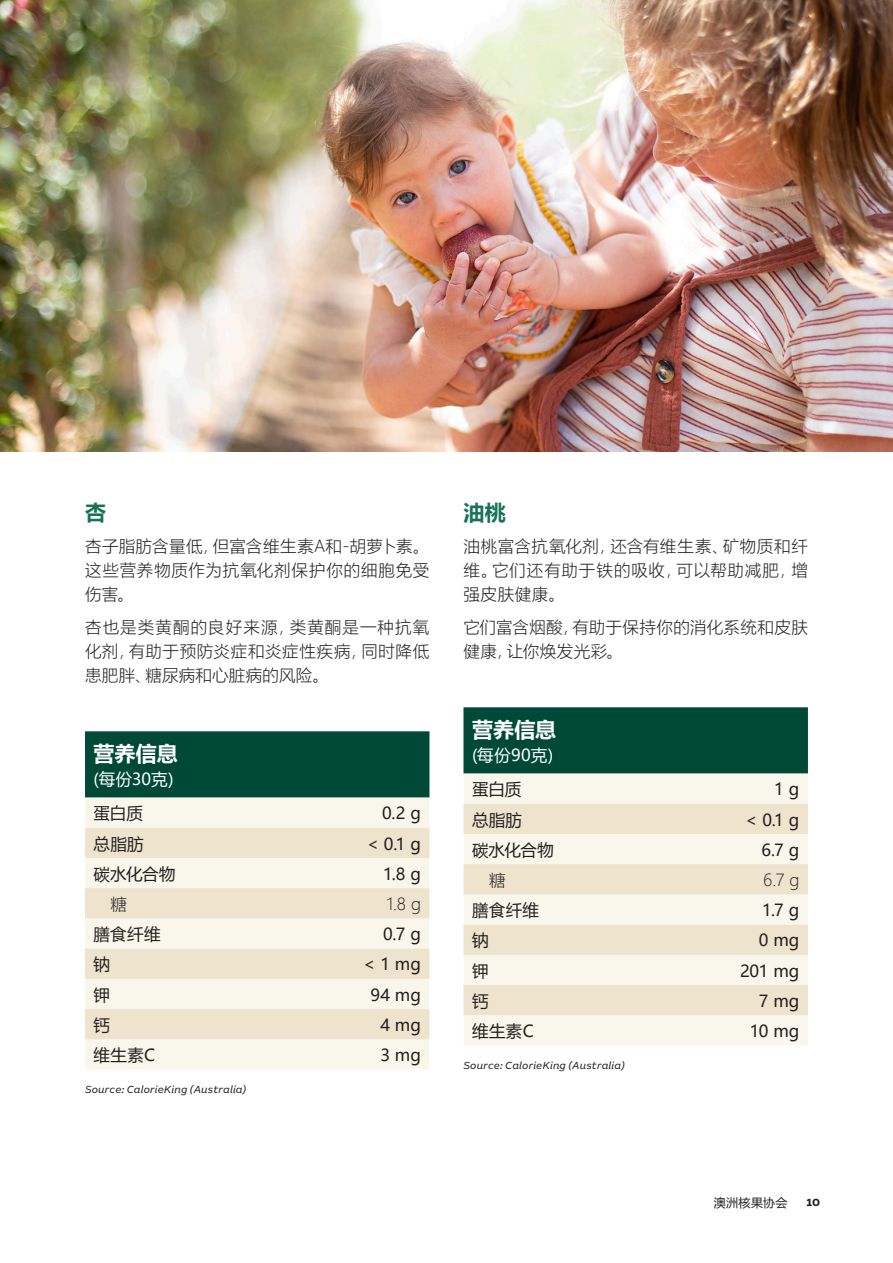
<style>
.page{position:relative;width:893px;height:1263px;background:#fff}
.page>*{position:absolute;margin:0;border:0;box-sizing:border-box;transform-origin:0 0}
._4_Body_copy{font:700 21px "Microsoft Ya Hei UI";color:#fff}
._3_Subheading_Mid_Gr{font:700 21px "Microsoft Ya Hei UI";color:#187257}
._4_Body_copy-2{font:16.5px/24px "Microsoft Ya Hei UI Light";letter-spacing:.035em;color:#231f20;text-align:justify}
.Table_Body_Right{font:16.5px "Microsoft Ya Hei UI";letter-spacing:.005em;color:#231f20}
.Table_Body{font:16.5px "Microsoft Ya Hei UI";letter-spacing:.015em;color:#231f20}
._4_Body_copy-3{font:16.5px "Microsoft Ya Hei UI";letter-spacing:.005em;color:#fff}
.Table_Body_Indent_Ri{font:16.5px "Microsoft Ya Hei UI Light";color:#231f20}
.Table_Body_Indent{font:16.5px "Microsoft Ya Hei UI Light";color:#231f20}
.Folio_L{font:12px "Microsoft Ya Hei UI";letter-spacing:.035em;color:#231f20}
._7_Chart_source{font:italic 10.5px "AU Sans BETA Text";letter-spacing:.02em;color:#231f20}
.Page_No_L{font:700 10.5px "AU Sans BETA Text";color:#231f20}
</style>
<div class="page">
<img style="left:0;top:0;width:893px;height:452px">
<div style="left:463px;top:707px;width:345px;height:67px;background:#004937"></div>
<div style="left:463px;top:774px;width:345px;height:271px;background:#f9f7eb"></div>
<svg style="left:463px;top:804px;width:345px;height:211px;background:#f2ecda"></svg>
<div style="left:85px;top:731px;width:344px;height:67px;background:#004937"></div>
<div style="left:85px;top:798px;width:344px;height:271px;background:#f9f7eb"></div>
<svg style="left:85px;top:828px;width:344px;height:211px;background:#f2ecda"></svg>
<p class="_3_Subheading_Mid_Gr" style="left:85px;top:497px;width:22px">杏</p>
<p class="_4_Body_copy-2" style="left:85px;top:534px;width:346px">杏子脂肪含量低，但富含维生素A和-胡萝卜素。这些营养物质作为抗氧化剂保护你的细胞免受伤害。</p>
<p class="_4_Body_copy-2" style="left:85px;top:614px;width:346px">杏也是类黄酮的良好来源，类黄酮是一种抗氧化剂，有助于预防炎症和炎症性疾病，同时降低患肥胖、糖尿病和心脏病的风险。</p>
<p class="_4_Body_copy" style="left:94px;top:739px;width:86px">营养信息</p>
<p class="_4_Body_copy-3" style="left:94px;top:768px;width:82px">(每份30克)</p>
<p class="Table_Body" style="left:94px;top:802px;width:51px">蛋白质</p>
<p class="Table_Body_Right" style="left:382px;top:802px;width:40px">0.2 g</p>
<p class="Table_Body" style="left:94px;top:832px;width:52px">总脂肪</p>
<p class="Table_Body_Right" style="left:367px;top:832px;width:56px">&lt; 0.1 g</p>
<p class="Table_Body" style="left:94px;top:863px;width:84px">碳水化合物</p>
<p class="Table_Body_Right" style="left:383px;top:863px;width:39px">1.8 g</p>
<p class="Table_Body_Indent" style="left:111px;top:893px;width:18px">糖</p>
<p class="Table_Body_Indent_Ri" style="left:387px;top:893px;width:36px">1.8 g</p>
<p class="Table_Body" style="left:94px;top:923px;width:68px">膳食纤维</p>
<p class="Table_Body_Right" style="left:383px;top:923px;width:39px">0.7 g</p>
<p class="Table_Body" style="left:94px;top:953px;width:18px">钠</p>
<p class="Table_Body_Right" style="left:363px;top:953px;width:59px">&lt;1mg</p>
<p class="Table_Body" style="left:94px;top:983px;width:18px">钾</p>
<p class="Table_Body_Right" style="left:370px;top:983px;width:52px">94 mg</p>
<p class="Table_Body" style="left:94px;top:1013px;width:18px">钙</p>
<p class="Table_Body_Right" style="left:380px;top:1013px;width:42px">4 mg</p>
<p class="Table_Body" style="left:94px;top:1044px;width:63px">维生素C</p>
<p class="Table_Body_Right" style="left:380px;top:1044px;width:42px">3 mg</p>
<p class="_7_Chart_source" style="left:85px;top:1084px;width:163px">Source: CalorieKing (Australia)</p>
<p class="_3_Subheading_Mid_Gr" style="left:463px;top:497px;width:44px">油桃</p>
<p class="_4_Body_copy-2" style="left:463px;top:534px;width:346px">油桃富含抗氧化剂，还含有维生素、矿物质和纤维。它们还有助于铁的吸收，可以帮助减肥，增强皮肤健康。</p>
<p class="_4_Body_copy-2" style="left:463px;top:614px;width:346px">它们富含烟酸，有助于保持你的消化系统和皮肤健康，让你焕发光彩。</p>
<p class="_4_Body_copy" style="left:472px;top:715px;width:86px">营养信息</p>
<p class="_4_Body_copy-3" style="left:472px;top:744px;width:83px">(每份90克)</p>
<p class="Table_Body" style="left:472px;top:778px;width:51px">蛋白质</p>
<p class="Table_Body_Right" style="left:774px;top:778px;width:27px">1 g</p>
<p class="Table_Body" style="left:472px;top:808px;width:52px">总脂肪</p>
<p class="Table_Body_Right" style="left:745px;top:808px;width:56px">&lt; 0.1 g</p>
<p class="Table_Body" style="left:472px;top:839px;width:84px">碳水化合物</p>
<p class="Table_Body_Right" style="left:761px;top:839px;width:40px">6.7 g</p>
<p class="Table_Body_Indent" style="left:489px;top:869px;width:18px">糖</p>
<p class="Table_Body_Indent_Ri" style="left:763px;top:869px;width:38px">6.7 g</p>
<p class="Table_Body" style="left:472px;top:899px;width:68px">膳食纤维</p>
<p class="Table_Body_Right" style="left:762px;top:899px;width:39px">1.7 g</p>
<p class="Table_Body" style="left:472px;top:929px;width:18px">钠</p>
<p class="Table_Body_Right" style="left:759px;top:929px;width:42px">0 mg</p>
<p class="Table_Body" style="left:472px;top:959px;width:18px">钾</p>
<p class="Table_Body_Right" style="left:740px;top:959px;width:61px">201 mg</p>
<p class="Table_Body" style="left:472px;top:989px;width:18px">钙</p>
<p class="Table_Body_Right" style="left:759px;top:989px;width:42px">7 mg</p>
<p class="Table_Body" style="left:472px;top:1020px;width:63px">维生素C</p>
<p class="Table_Body_Right" style="left:750px;top:1020px;width:51px">10 mg</p>
<p class="_7_Chart_source" style="left:463px;top:1060px;width:163px">Source: CalorieKing (Australia)</p>
<p class="Folio_L" style="left:714px;top:1194px;width:75px">澳洲核果协会</p>
<p class="Page_No_L" style="left:806px;top:1198px;width:15px">10</p>
</div>
